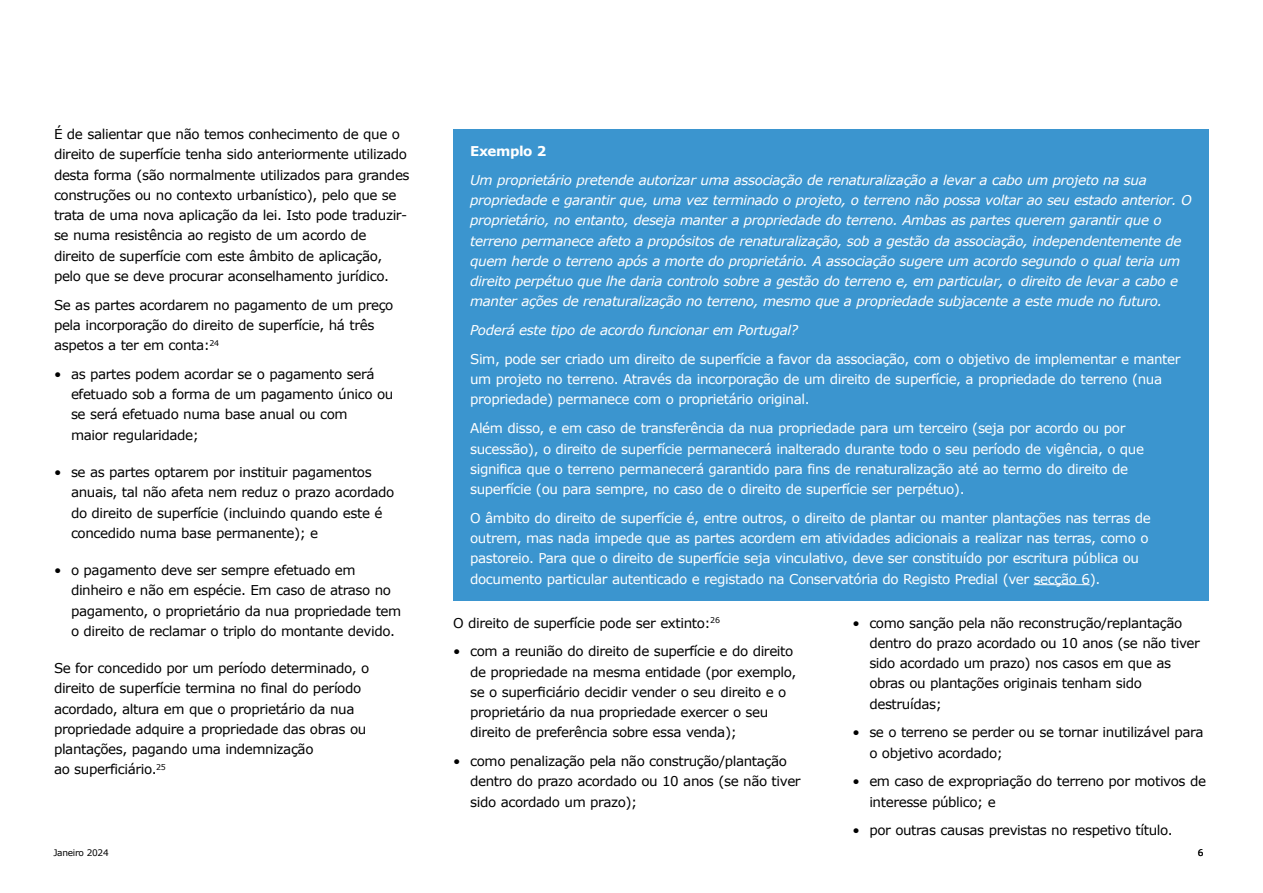
<style>
.page{position:relative;width:1263px;height:893px;background:#fff}
.page>*{position:absolute;margin:0;border:0;box-sizing:border-box;transform-origin:0 0}
.Body_text{font:13.5px/20.2px "Verdana";letter-spacing:-.03em;color:#000}
.Body_text-2{font:13.5px/20.2px "Verdana";letter-spacing:-.03em;color:#fff}
.Body_text-3{font:italic 13.5px/20.2px "Verdana";letter-spacing:-.03em;color:#fff}
.Body_text-4{font:700 13.5px "Verdana";letter-spacing:-.03em;color:#fff}
.t1{font:9px "Verdana";letter-spacing:-.03em;color:#000}
</style>
<div class="page">
<div style="left:453px;top:129px;width:756px;height:471px;background:#3b95cf"></div>
<hr style="left:1034px;top:584px;width:56px;height:1px;background:#fff">
<p class="Body_text" style="left:54px;top:124px;width:357px">É de salientar que não temos conhecimento de que o direito de superfície tenha sido anteriormente utilizado desta forma (são normalmente utilizados para grandes construções ou no contexto urbanístico), pelo que se trata de uma nova aplicação da lei. Isto pode traduzir&shy;se numa resistência ao registo de um acordo de direito de superfície com este âmbito de aplicação, pelo que se deve procurar aconselhamento jurídico.</p>
<p class="Body_text" style="left:54px;top:295px;width:341px">Se as partes acordarem no pagamento de um preço pela incorporação do direito de superfície, há três aspetos a ter em conta:<sup>24</sup></p>
<p class="Body_text" style="left:71px;top:364px;width:324px;text-indent:-17px">• as partes podem acordar se o pagamento será efetuado sob a forma de um pagamento único ou se será efetuado numa base anual ou com<br>maior regularidade;</p>
<p class="Body_text" style="left:71px;top:462px;width:325px;text-indent:-17px">• se as partes optarem por instituir pagamentos anuais, tal não afeta nem reduz o prazo acordado do direito de superfície (incluindo quando este é concedido numa base permanente); e</p>
<p class="Body_text" style="left:71px;top:560px;width:332px;text-indent:-17px">• o pagamento deve ser sempre efetuado em dinheiro e não em espécie. Em caso de atraso no pagamento, o proprietário da nua propriedade tem o direito de reclamar o triplo do montante devido.</p>
<p class="Body_text" style="left:54px;top:658px;width:317px">Se for concedido por um período determinado, o direito de superfície termina no final do período acordado, altura em que o proprietário da nua propriedade adquire a propriedade das obras ou plantações, pagando uma indemnização<br>ao superficiário.<sup>25</sup></p>
<p class="Body_text-4" style="left:470px;top:142px;width:78px">Exemplo 2</p>
<p class="Body_text-3" style="left:470px;top:170px;width:723px">Um proprietário pretende autorizar uma associação de renaturalização a levar a cabo um projeto na sua propriedade e garantir que, uma vez terminado o projeto, o terreno não possa voltar ao seu estado anterior. O proprietário, no entanto, deseja manter a propriedade do terreno. Ambas as partes querem garantir que o terreno permanece afeto a propósitos de renaturalização, sob a gestão da associação, independentemente de quem herde o terreno após a morte do proprietário. A associação sugere um acordo segundo o qual teria um direito perpétuo que lhe daria controlo sobre a gestão do terreno e, em particular, o direito de levar a cabo e manter ações de renaturalização no terreno, mesmo que a propriedade subjacente a este mude no futuro.</p>
<p class="Body_text-3" style="left:470px;top:320px;width:329px">Poderá este tipo de acordo funcionar em Portugal?</p>
<p class="Body_text-2" style="left:470px;top:349px;width:712px">Sim, pode ser criado um direito de superfície a favor da associação, com o objetivo de implementar e manter um projeto no terreno. Através da incorporação de um direito de superfície, a propriedade do terreno (nua propriedade) permanece com o proprietário original.</p>
<p class="Body_text-2" style="left:470px;top:418px;width:675px">Além disso, e em caso de transferência da nua propriedade para um terceiro (seja por acordo ou por sucessão), o direito de superfície permanecerá inalterado durante todo o seu período de vigência, o que significa que o terreno permanecerá garantido para fins de renaturalização até ao termo do direito de superfície (ou para sempre, no caso de o direito de superfície ser perpétuo).</p>
<p class="Body_text-2" style="left:470px;top:508px;width:682px">O âmbito do direito de superfície é, entre outros, o direito de plantar ou manter plantações nas terras de outrem, mas nada impede que as partes acordem em atividades adicionais a realizar nas terras, como o pastoreio. Para que o direito de superfície seja vinculativo, deve ser constituído por escritura pública ou documento particular autenticado e registado na Conservatória do Registo Predial (ver secção 6).</p>
<p class="Body_text" style="left:453px;top:612px;width:268px">O direito de superfície pode ser extinto:<sup>26</sup></p>
<p class="Body_text" style="left:470px;top:641px;width:328px;text-indent:-17px">• com a reunião do direito de superfície e do direito de propriedade na mesma entidade (por exemplo, se o superficiário decidir vender o seu direito e o proprietário da nua propriedade exercer o seu direito de preferência sobre essa venda);</p>
<p class="Body_text" style="left:470px;top:751px;width:332px;text-indent:-17px">• como penalização pela não construção/plantação dentro do prazo acordado ou 10 anos (se não tiver sido acordado um prazo);</p>
<p class="Body_text" style="left:869px;top:612px;width:332px;text-indent:-17px">• como sanção pela não reconstrução/replantação dentro do prazo acordado ou 10 anos (se não tiver sido acordado um prazo) nos casos em que as obras ou plantações originais tenham sido destruídas;</p>
<p class="Body_text" style="left:869px;top:722px;width:336px;text-indent:-17px">• se o terreno se perder ou se tornar inutilizável para o objetivo acordado;</p>
<p class="Body_text" style="left:869px;top:771px;width:338px;text-indent:-17px">• em caso de expropriação do terreno por motivos de interesse público; e</p>
<p class="Body_text" style="left:852px;top:820px;width:322px">• por outras causas previstas no respetivo título.</p>
<p class="t1" style="left:53px;top:847px;width:57px">Janeiro 2024</p>
<p class="t1" style="left:1198px;top:847px;width:7px">6</p>
</div>
